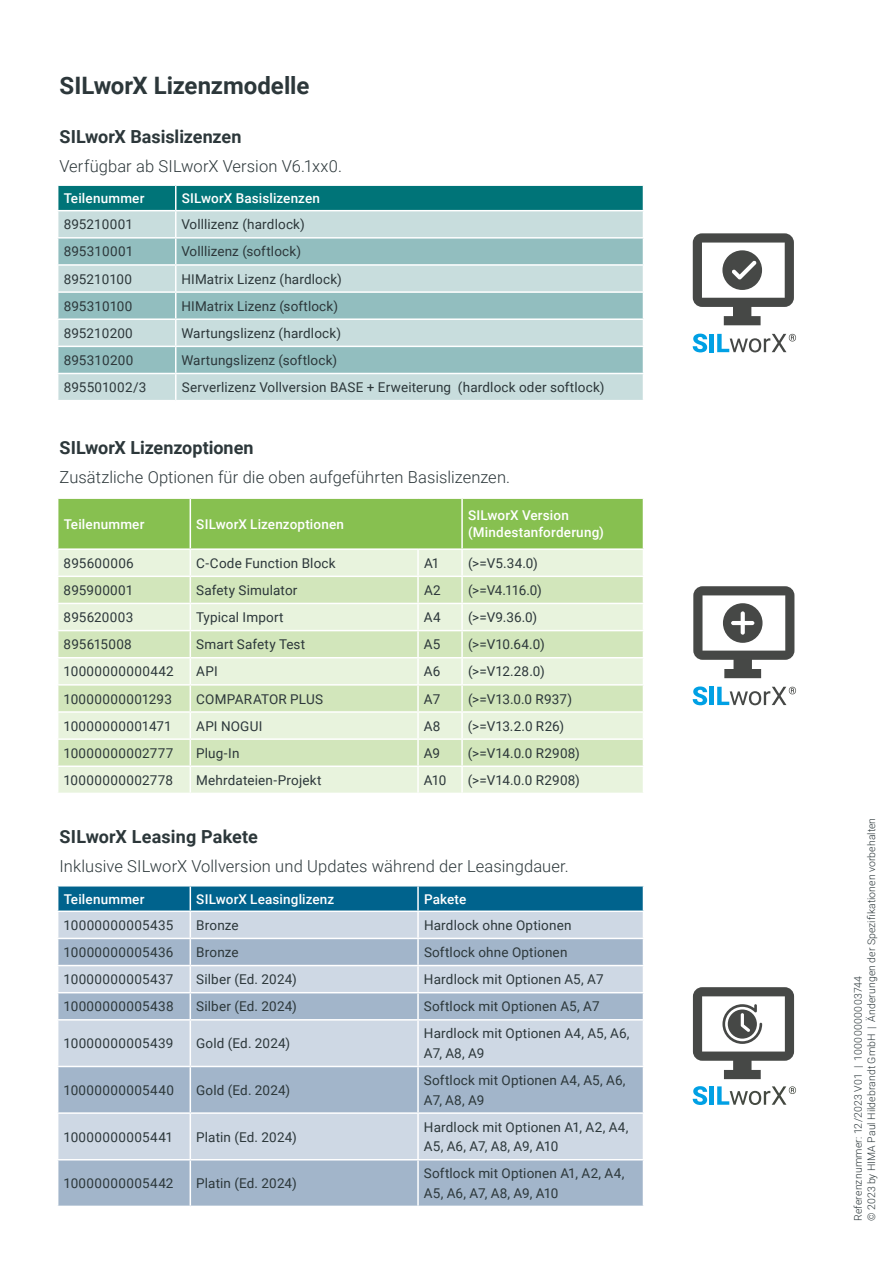
<style>
.page{position:relative;width:893px;height:1263px;background:#fff}
.page>*{position:absolute;margin:0;border:0;box-sizing:border-box;transform-origin:0 0}
.t1{font:700 24px "Roboto";letter-spacing:-.005em;color:#2c373a}
.t2{font:700 18px "Roboto";color:#2c373a}
.t3{font:300 16.5px "Roboto";letter-spacing:.005em;color:#2c373a}
.t4{font:13.5px/19.5px "Roboto";letter-spacing:.01em;color:#2c373a}
.t5{font:13.5px "Roboto";letter-spacing:.03em;color:#2c373a}
.t6{font:500 13.5px/16.5px "Roboto";letter-spacing:.01em;color:#fff}
.t7{font:300 10.5px/13.5px "Roboto";letter-spacing:.01em;color:#2c373a}
</style>
<div class="page">
<svg style="left:58px;top:185px;width:586px;height:215px;background:#a1c8c9"></svg>
<svg style="left:57px;top:498px;width:587px;height:295px;background:#d1e6bb"></svg>
<svg style="left:58px;top:1020px;width:585px;height:185px;background:#b8c7d7"></svg>
<hr style="left:190px;top:1020px;width:1px;height:46px;background:#fff">
<hr style="left:417px;top:1020px;width:2px;height:46px;background:#fff">
<hr style="left:190px;top:1067px;width:1px;height:45px;background:#fff">
<hr style="left:417px;top:1067px;width:2px;height:45px;background:#fff">
<hr style="left:190px;top:1114px;width:1px;height:45px;background:#fff">
<hr style="left:417px;top:1114px;width:2px;height:45px;background:#fff">
<hr style="left:190px;top:1160px;width:1px;height:45px;background:#fff">
<hr style="left:417px;top:1160px;width:2px;height:45px;background:#fff">
<svg style="left:57px;top:886px;width:587px;height:133px;background:#9bb7cc"></svg>
<hr style="left:57px;top:1066px;width:133px;height:1px;background:#fff">
<hr style="left:190px;top:1066px;width:228px;height:1px;background:#fff">
<hr style="left:418px;top:1066px;width:226px;height:1px;background:#fff">
<hr style="left:57px;top:1112px;width:133px;height:2px;background:#fff">
<hr style="left:190px;top:1112px;width:228px;height:2px;background:#fff">
<hr style="left:418px;top:1112px;width:226px;height:2px;background:#fff">
<hr style="left:57px;top:1159px;width:133px;height:1px;background:#fff">
<hr style="left:190px;top:1159px;width:228px;height:1px;background:#fff">
<hr style="left:418px;top:1159px;width:226px;height:1px;background:#fff">
<svg style="left:693px;top:334px;width:14px;height:18px"></svg>
<hr style="left:710px;top:334px;width:4px;height:18px;background:#00a0e4">
<svg style="left:717px;top:334px;width:79px;height:18px"></svg>
<svg style="left:693px;top:233px;width:101px;height:92px"></svg>
<svg style="left:693px;top:686px;width:14px;height:19px"></svg>
<hr style="left:710px;top:687px;width:4px;height:18px;background:#00a0e4">
<svg style="left:717px;top:687px;width:79px;height:18px"></svg>
<svg style="left:693px;top:586px;width:101px;height:92px"></svg>
<svg style="left:693px;top:1086px;width:14px;height:19px"></svg>
<hr style="left:710px;top:1086px;width:4px;height:19px;background:#00a0e4">
<svg style="left:717px;top:1086px;width:79px;height:19px"></svg>
<svg style="left:693px;top:987px;width:101px;height:92px"></svg>
<h1 class="t1" style="left:60px;top:68px;width:251px">SILworX Lizenzmodelle</h1>
<h2 class="t2" style="left:60px;top:124px;width:183px">SILworX Basislizenzen</h2>
<p class="t3" style="left:60px;top:154px;width:284px">Verfügbar ab SILworX Version V6.1xx0.</p>
<p class="t6" style="left:64px;top:189px;width:82px">Teilenummer</p>
<p class="t6" style="left:182px;top:189px;width:140px">SILworX Basislizenzen</p>
<p class="t4" style="left:64px;top:214px;width:71px">895210001</p>
<p class="t4" style="left:181px;top:214px;width:125px">Volllizenz (hardlock)</p>
<p class="t4" style="left:64px;top:241px;width:71px">895310001</p>
<p class="t4" style="left:181px;top:241px;width:121px">Volllizenz (softlock)</p>
<p class="t4" style="left:64px;top:269px;width:70px">895210100</p>
<p class="t4" style="left:181px;top:269px;width:162px">HIMatrix Lizenz (hardlock)</p>
<p class="t4" style="left:64px;top:296px;width:70px">895310100</p>
<p class="t4" style="left:181px;top:296px;width:158px">HIMatrix Lizenz (softlock)</p>
<p class="t4" style="left:64px;top:323px;width:71px">895210200</p>
<p class="t4" style="left:181px;top:323px;width:161px">Wartungslizenz (hardlock)</p>
<p class="t4" style="left:64px;top:350px;width:71px">895310200</p>
<p class="t4" style="left:181px;top:350px;width:157px">Wartungslizenz (softlock)</p>
<p class="t4" style="left:64px;top:377px;width:84px">895501002/3</p>
<p class="t4" style="left:182px;top:377px;width:424px">Serverlizenz Vollversion BASE + Erweiterung (hardlock oder softlock)</p>
<h2 class="t2" style="left:60px;top:435px;width:196px">SILworX Lizenzoptionen</h2>
<p class="t3" style="left:60px;top:466px;width:452px">Zusätzliche Optionen für die oben aufgeführten Basislizenzen.</p>
<p class="t6" style="left:64px;top:515px;width:82px">Teilenummer</p>
<p class="t6" style="left:196px;top:515px;width:149px">SILworX Lizenzoptionen</p>
<p class="t6" style="left:468px;top:507px;width:137px">SILworX Version (Mindestanforderung)</p>
<p class="t4" style="left:64px;top:553px;width:72px">895600006</p>
<p class="t4" style="left:196px;top:553px;width:141px">C-Code Function Block</p>
<p class="t4" style="left:424px;top:553px;width:17px">A1</p>
<p class="t4" style="left:468px;top:553px;width:71px">(&gt;=V5.34.0)</p>
<p class="t4" style="left:64px;top:580px;width:71px">895900001</p>
<p class="t4" style="left:196px;top:580px;width:103px">Safety Simulator</p>
<p class="t4" style="left:424px;top:580px;width:18px">A2</p>
<p class="t4" style="left:468px;top:580px;width:75px">(&gt;=V4.116.0)</p>
<p class="t4" style="left:64px;top:607px;width:71px">895620003</p>
<p class="t4" style="left:196px;top:607px;width:89px">Typical Import</p>
<p class="t4" style="left:424px;top:607px;width:18px">A4</p>
<p class="t4" style="left:468px;top:607px;width:71px">(&gt;=V9.36.0)</p>
<p class="t4" style="left:64px;top:634px;width:70px">895615008</p>
<p class="t4" style="left:196px;top:634px;width:111px">Smart Safety Test</p>
<p class="t4" style="left:424px;top:634px;width:18px">A5</p>
<p class="t4" style="left:468px;top:634px;width:78px">(&gt;=V10.64.0)</p>
<p class="t5" style="left:64px;top:662px;width:112px">10000000000442</p>
<p class="t4" style="left:196px;top:661px;width:23px">API</p>
<p class="t4" style="left:424px;top:661px;width:18px">A6</p>
<p class="t4" style="left:468px;top:661px;width:78px">(&gt;=V12.28.0)</p>
<p class="t5" style="left:64px;top:689px;width:110px">10000000001293</p>
<p class="t4" style="left:196px;top:688px;width:129px">COMPARATOR PLUS</p>
<p class="t4" style="left:424px;top:688px;width:18px">A7</p>
<p class="t4" style="left:468px;top:688px;width:106px">(&gt;=V13.0.0 R937)</p>
<p class="t5" style="left:64px;top:716px;width:110px">10000000001471</p>
<p class="t4" style="left:196px;top:716px;width:68px">API NOGUI</p>
<p class="t4" style="left:424px;top:716px;width:18px">A8</p>
<p class="t4" style="left:468px;top:716px;width:98px">(&gt;=V13.2.0 R26)</p>
<p class="t5" style="left:64px;top:743px;width:111px">10000000002777</p>
<p class="t4" style="left:196px;top:743px;width:45px">Plug-In</p>
<p class="t4" style="left:424px;top:743px;width:18px">A9</p>
<p class="t4" style="left:468px;top:743px;width:113px">(&gt;=V14.0.0 R2908)</p>
<p class="t5" style="left:64px;top:771px;width:111px">10000000002778</p>
<p class="t4" style="left:196px;top:770px;width:127px">Mehrdateien-Projekt</p>
<p class="t4" style="left:424px;top:770px;width:24px">A10</p>
<p class="t4" style="left:468px;top:770px;width:113px">(&gt;=V14.0.0 R2908)</p>
<h2 class="t2" style="left:60px;top:824px;width:200px">SILworX Leasing Pakete</h2>
<p class="t3" style="left:60px;top:854px;width:511px">Inklusive SILworX Vollversion und Updates während der Leasingdauer.</p>
<p class="t6" style="left:64px;top:890px;width:82px">Teilenummer</p>
<p class="t6" style="left:196px;top:890px;width:139px">SILworX Leasinglizenz</p>
<p class="t6" style="left:424px;top:890px;width:44px">Pakete</p>
<p class="t5" style="left:64px;top:916px;width:111px">10000000005435</p>
<p class="t4" style="left:196px;top:915px;width:44px">Bronze</p>
<p class="t4" style="left:424px;top:915px;width:149px">Hardlock ohne Optionen</p>
<p class="t5" style="left:64px;top:943px;width:111px">10000000005436</p>
<p class="t4" style="left:196px;top:942px;width:44px">Bronze</p>
<p class="t4" style="left:424px;top:942px;width:145px">Softlock ohne Optionen</p>
<p class="t5" style="left:64px;top:970px;width:111px">10000000005437</p>
<p class="t4" style="left:196px;top:969px;width:102px">Silber (Ed. 2024)</p>
<p class="t4" style="left:424px;top:969px;width:181px">Hardlock mit Optionen A5, A7</p>
<p class="t5" style="left:64px;top:997px;width:111px">10000000005438</p>
<p class="t4" style="left:196px;top:996px;width:102px">Silber (Ed. 2024)</p>
<p class="t4" style="left:424px;top:996px;width:177px">Softlock mit Optionen A5, A7</p>
<p class="t5" style="left:64px;top:1034px;width:111px">10000000005439</p>
<p class="t4" style="left:196px;top:1033px;width:96px">Gold (Ed. 2024)</p>
<p class="t4" style="left:424px;top:1023px;width:207px">Hardlock mit Optionen A4, A5, A6,<br>A7, A8, A9</p>
<p class="t5" style="left:64px;top:1080px;width:112px">10000000005440</p>
<p class="t4" style="left:196px;top:1080px;width:96px">Gold (Ed. 2024)</p>
<p class="t4" style="left:424px;top:1070px;width:203px">Softlock mit Optionen A4, A5, A6,<br>A7, A8, A9</p>
<p class="t5" style="left:64px;top:1127px;width:111px">10000000005441</p>
<p class="t4" style="left:196px;top:1126px;width:102px">Platin (Ed. 2024)</p>
<p class="t4" style="left:424px;top:1117px;width:206px">Hardlock mit Optionen A1, A2, A4,<br>A5, A6, A7, A8, A9, A10</p>
<p class="t5" style="left:64px;top:1174px;width:111px">10000000005442</p>
<p class="t4" style="left:196px;top:1173px;width:102px">Platin (Ed. 2024)</p>
<p class="t4" style="left:424px;top:1163px;width:202px">Softlock mit Optionen A1, A2, A4,<br>A5, A6, A7, A8, A9, A10</p>
<p class="t7" style="left:851px;top:1221px;width:405px;rotate:-90deg">Referenznummer: 12/2023 V01 | 10000000003744<br>© 2023 by HIMA Paul Hildebrandt GmbH | Änderungen der Spezifikationen vorbehalten</p>
</div>
